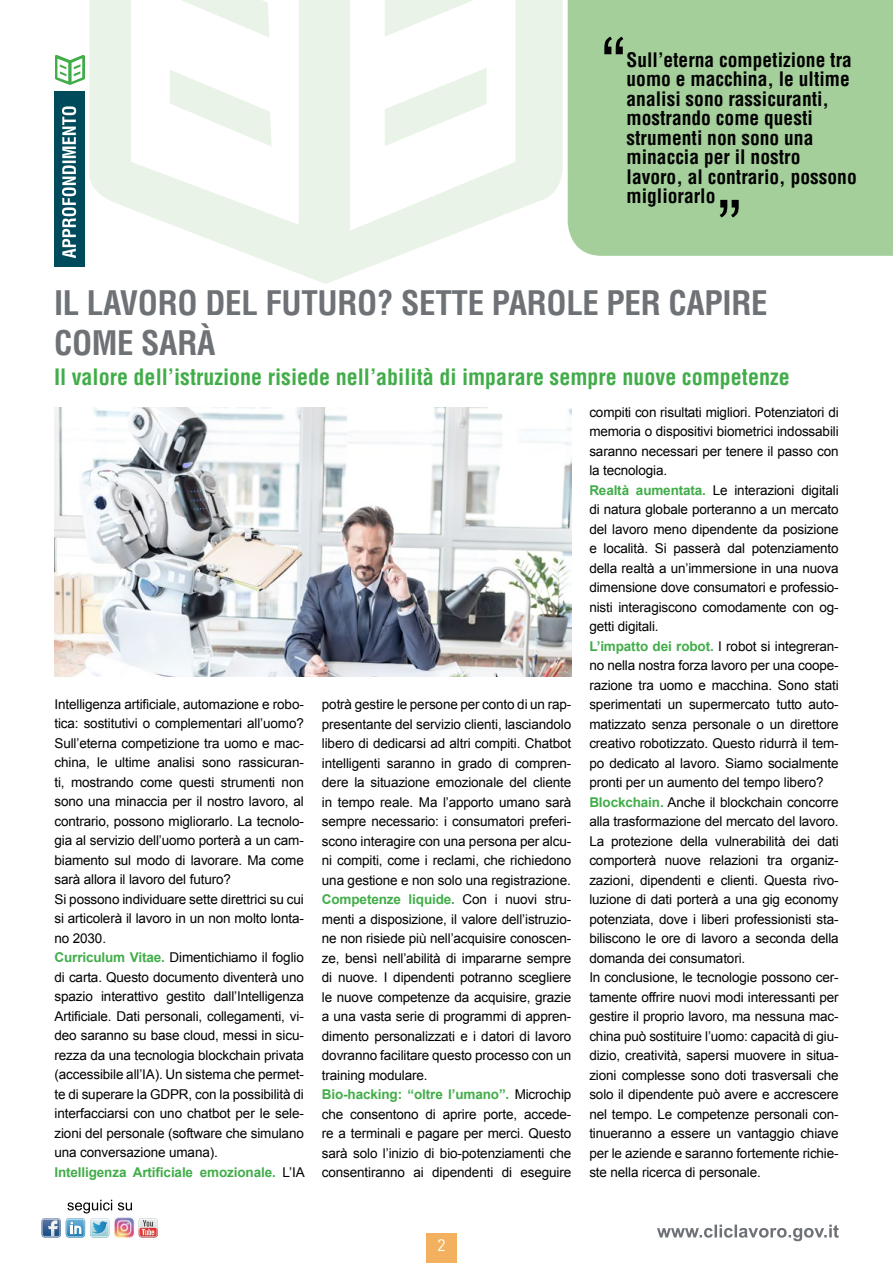
<style>
.page{position:relative;width:893px;height:1263px;background:#fff}
.page>*{position:absolute;margin:0;border:0;box-sizing:border-box;transform-origin:0 0}
.t1{font:700 condensed 33px/40.5px "Helvetica";letter-spacing:-.01em;color:#6e7276}
.t2{font:700 condensed 22.05px "Helvetica";color:#41ad49}
.t3{font:700 condensed 19.5px/19.5px "Helvetica";color:#000}
.t4{font:16.5px "DIN";color:#fff}
.t5{font:13.5px/19.5px "Arial";letter-spacing:-.01em;color:#000}
.s1{font-weight:700;color:#41ad49}
</style>
<div class="page">
<div style="left:426px;top:1233px;width:30px;height:30px;background:#f3b160"></div>
<svg style="left:657px;top:1224px;width:182px;height:17px"></svg>
<svg style="left:42px;top:1200px;width:90px;height:38px"></svg>
<svg style="left:139px;top:1218px;width:19px;height:19px"></svg>
<img style="left:114px;top:1217px;width:20px;height:22px">
<div style="left:568px;top:0;width:325px;height:256px;background:#a4ce9a"></div>
<svg style="left:55px;top:55px;width:30px;height:30px"></svg>
<div style="left:54px;top:91px;width:30px;height:176px;background:#004b5b"></div>
<svg style="left:62px;top:106px;width:14px;height:152px"></svg>
<svg style="left:604px;top:37px;width:19px;height:17px"></svg>
<svg style="left:720px;top:200px;width:19px;height:17px"></svg>
<svg style="left:89px;top:0;width:474px;height:284px"></svg>
<svg style="left:131px;top:0;width:168px;height:225px"></svg>
<svg style="left:350px;top:0;width:165px;height:231px"></svg>
<img style="left:55px;top:407px;width:516px;height:269px">
<h3 class="t3" style="left:627px;top:50px;width:232px">Sull’eterna competizione tra uomo e macchina, le ultime analisi sono rassicuranti, mostrando come questi strumenti non sono una minaccia per il nostro lavoro, al contrario, possono migliorarlo</h3>
<h1 class="t1" style="left:54px;top:282px;width:715px">Il lavoro del futuro? Sette parole per capire come sarà</h1>
<h2 class="t2" style="left:54px;top:364px;width:737px">Il valore dell’istruzione risiede nell’abilità di imparare sempre nuove competenze</h2>
<p class="t5" style="left:55px;top:695px;width:252px">Intelligenza artificiale, automazione e robo&shy;tica: sostitutivi o complementari all’uomo?<br>Sull’eterna competizione tra uomo e mac&shy;china, le ultime analisi sono rassicuran&shy;ti, mostrando come questi strumenti non sono una minaccia per il nostro lavoro, al contrario, possono migliorarlo. La tecnolo&shy;gia al servizio dell’uomo porterà a un cam&shy;biamento sul modo di lavorare. Ma come sarà allora il lavoro del futuro?<br>Si possono individuare sette direttrici su cui si articolerà il lavoro in un non molto lonta&shy;no 2030.<br><span class="s1">Curriculum Vitae.</span> Dimentichiamo il foglio di carta. Questo documento diventerà uno spazio interattivo gestito dall’Intelligenza Artificiale. Dati personali, collegamenti, vi&shy;deo saranno su base cloud, messi in sicu&shy;rezza da una tecnologia blockchain privata (accessibile all’IA). Un sistema che permet&shy;te di superare la GDPR, con la possibilità di interfacciarsi con uno chatbot per le sele&shy;zioni del personale (software che simulano una conversazione umana).<br><span class="s1">Intelligenza Artificiale emozionale.</span> L’IA</p>
<p class="t5" style="left:322px;top:695px;width:251px">potrà gestire le persone per conto di un rap&shy;presentante del servizio clienti, lasciandolo libero di dedicarsi ad altri compiti. Chatbot intelligenti saranno in grado di compren&shy;dere la situazione emozionale del cliente in tempo reale. Ma l’apporto umano sarà sempre necessario: i consumatori preferi&shy;scono interagire con una persona per alcu&shy;ni compiti, come i reclami, che richiedono una gestione e non solo una registrazione.<br><span class="s1">Competenze liquide.</span> Con i nuovi stru&shy;menti a disposizione, il valore dell’istruzio&shy;ne non risiede più nell’acquisire conoscen&shy;ze, bensì nell’abilità di impararne sempre di nuove. I dipendenti potranno scegliere le nuove competenze da acquisire, grazie a una vasta serie di programmi di appren&shy;dimento personalizzati e i datori di lavoro dovranno facilitare questo processo con un training modulare.<br><span class="s1">Bio-hacking: “oltre l’umano”.</span> Microchip che consentono di aprire porte, accede&shy;re a terminali e pagare per merci. Questo sarà solo l’inizio di bio-potenziamenti che consentiranno ai dipendenti di eseguire</p>
<p class="t5" style="left:589px;top:402px;width:251px">compiti con risultati migliori. Potenziatori di memoria o dispositivi biometrici indossabili saranno necessari per tenere il passo con la tecnologia.<br><span class="s1">Realtà aumentata.</span> Le interazioni digitali di natura globale porteranno a un mercato del lavoro meno dipendente da posizione e località. Si passerà dal potenziamento della realtà a un’immersione in una nuova dimensione dove consumatori e professio&shy;nisti interagiscono comodamente con og&shy;getti digitali.<br><span class="s1">L’impatto dei robot.</span> I robot si integreran&shy;no nella nostra forza lavoro per una coope&shy;razione tra uomo e macchina. Sono stati sperimentati un supermercato tutto auto&shy;matizzato senza personale o un direttore creativo robotizzato. Questo ridurrà il tem&shy;po dedicato al lavoro. Siamo socialmente pronti per un aumento del tempo libero?<br><span class="s1">Blockchain.</span> Anche il blockchain concorre alla trasformazione del mercato del lavoro.<br>La protezione della vulnerabilità dei dati comporterà nuove relazioni tra organiz&shy;zazioni, dipendenti e clienti. Questa rivo&shy;luzione di dati porterà a una gig economy potenziata, dove i liberi professionisti sta&shy;biliscono le ore di lavoro a seconda della domanda dei consumatori.<br>In conclusione, le tecnologie possono cer&shy;tamente offrire nuovi modi interessanti per gestire il proprio lavoro, ma nessuna mac&shy;china può sostituire l’uomo: capacità di giu&shy;dizio, creatività, sapersi muovere in situa&shy;zioni complesse sono doti trasversali che solo il dipendente può avere e accrescere nel tempo. Le competenze personali con&shy;tinueranno a essere un vantaggio chiave per le aziende e saranno fortemente richie&shy;ste nella ricerca di personale.</p>
<p class="t4" style="left:437px;top:1234px;width:10px">2</p>
</div>
